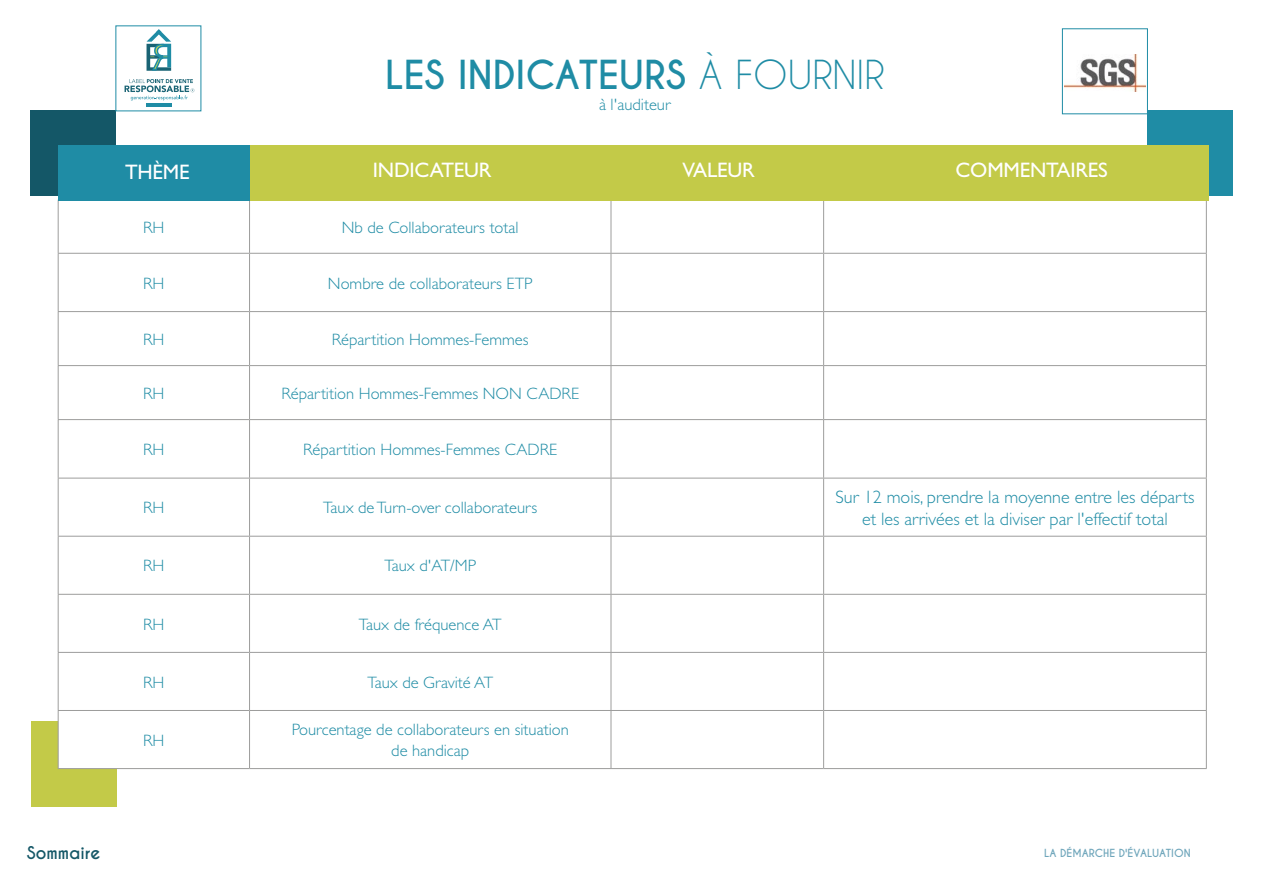
<style>
.page{position:relative;width:1263px;height:893px;background:#fff}
.page>*{position:absolute;margin:0;border:0;box-sizing:border-box;transform-origin:0 0}
.t1{font:700 37.5px "Caviar Dreams";color:#1f8ca5}
.t2{font:21px "Gill Sans";letter-spacing:-.01em;color:#fff}
.t3{font:300 18px/21.6px "Gill Sans";color:#1f8ca5;text-align:center}
.t4{font:300 16.5px/21px "Gill Sans";color:#1f8ca5;text-align:center}
.t5{font:700 16.5px "Caviar Dreams";color:#145767}
.t6{font:700 10.5px "Caviar Dreams";color:#6fa6bb}
.s1{font-weight:400}
</style>
<div class="page">
<div style="left:31px;top:721px;width:85px;height:85px;background:#c3ca48"></div>
<div style="left:1148px;top:111px;width:85px;height:85px;background:#1f8ca5"></div>
<div style="left:30px;top:110px;width:85px;height:85px;background:#145767"></div>
<svg style="left:59px;top:420px;width:190px;height:348px"></svg>
<hr style="left:250px;top:253px;width:361px;height:1px;background:#9d9d9c">
<hr style="left:611px;top:253px;width:213px;height:1px;background:#9d9d9c">
<hr style="left:824px;top:253px;width:383px;height:1px;background:#9d9d9c">
<hr style="left:250px;top:311px;width:361px;height:1px;background:#9d9d9c">
<hr style="left:611px;top:311px;width:213px;height:1px;background:#9d9d9c">
<hr style="left:824px;top:311px;width:383px;height:1px;background:#9d9d9c">
<hr style="left:250px;top:419px;width:361px;height:1px;background:#9d9d9c">
<hr style="left:611px;top:419px;width:213px;height:1px;background:#9d9d9c">
<hr style="left:824px;top:419px;width:383px;height:1px;background:#9d9d9c">
<hr style="left:250px;top:365px;width:361px;height:1px;background:#9d9d9c">
<hr style="left:611px;top:365px;width:213px;height:1px;background:#9d9d9c">
<hr style="left:824px;top:365px;width:383px;height:1px;background:#9d9d9c">
<hr style="left:58px;top:419px;width:192px;height:1px;background:#9d9d9c">
<hr style="left:58px;top:365px;width:192px;height:1px;background:#9d9d9c">
<hr style="left:58px;top:253px;width:192px;height:1px;background:#9d9d9c">
<hr style="left:58px;top:311px;width:192px;height:1px;background:#9d9d9c">
<hr style="left:58px;top:200px;width:1px;height:53px;background:#9d9d9c">
<hr style="left:58px;top:254px;width:1px;height:57px;background:#9d9d9c">
<hr style="left:58px;top:312px;width:1px;height:53px;background:#9d9d9c">
<hr style="left:58px;top:366px;width:1px;height:53px;background:#9d9d9c">
<hr style="left:58px;top:420px;width:1px;height:58px;background:#9d9d9c">
<hr style="left:58px;top:478px;width:192px;height:1px;background:#9d9d9c">
<hr style="left:58px;top:478px;width:1px;height:58px;background:#9d9d9c">
<hr style="left:58px;top:536px;width:192px;height:1px;background:#9d9d9c">
<hr style="left:58px;top:537px;width:1px;height:57px;background:#9d9d9c">
<hr style="left:58px;top:594px;width:192px;height:1px;background:#9d9d9c">
<hr style="left:58px;top:595px;width:1px;height:57px;background:#9d9d9c">
<hr style="left:58px;top:652px;width:192px;height:1px;background:#9d9d9c">
<hr style="left:58px;top:653px;width:1px;height:57px;background:#9d9d9c">
<hr style="left:58px;top:710px;width:192px;height:1px;background:#9d9d9c">
<hr style="left:58px;top:711px;width:1px;height:57px;background:#9d9d9c">
<hr style="left:58px;top:768px;width:192px;height:1px;background:#9d9d9c">
<hr style="left:249px;top:200px;width:1px;height:53px;background:#9d9d9c">
<hr style="left:249px;top:254px;width:1px;height:57px;background:#9d9d9c">
<hr style="left:249px;top:312px;width:1px;height:53px;background:#9d9d9c">
<hr style="left:249px;top:366px;width:1px;height:53px;background:#9d9d9c">
<hr style="left:249px;top:420px;width:1px;height:58px;background:#9d9d9c">
<hr style="left:250px;top:478px;width:361px;height:1px;background:#9d9d9c">
<hr style="left:249px;top:478px;width:1px;height:58px;background:#9d9d9c">
<hr style="left:611px;top:478px;width:213px;height:1px;background:#9d9d9c">
<hr style="left:824px;top:478px;width:383px;height:1px;background:#9d9d9c">
<hr style="left:250px;top:536px;width:361px;height:1px;background:#9d9d9c">
<hr style="left:249px;top:537px;width:1px;height:57px;background:#9d9d9c">
<hr style="left:611px;top:536px;width:213px;height:1px;background:#9d9d9c">
<hr style="left:824px;top:536px;width:383px;height:1px;background:#9d9d9c">
<hr style="left:250px;top:594px;width:361px;height:1px;background:#9d9d9c">
<hr style="left:249px;top:595px;width:1px;height:57px;background:#9d9d9c">
<hr style="left:611px;top:594px;width:213px;height:1px;background:#9d9d9c">
<hr style="left:824px;top:594px;width:383px;height:1px;background:#9d9d9c">
<hr style="left:250px;top:652px;width:361px;height:1px;background:#9d9d9c">
<hr style="left:249px;top:653px;width:1px;height:57px;background:#9d9d9c">
<hr style="left:611px;top:652px;width:213px;height:1px;background:#9d9d9c">
<hr style="left:824px;top:652px;width:383px;height:1px;background:#9d9d9c">
<hr style="left:250px;top:710px;width:361px;height:1px;background:#9d9d9c">
<hr style="left:249px;top:711px;width:1px;height:57px;background:#9d9d9c">
<hr style="left:611px;top:710px;width:213px;height:1px;background:#9d9d9c">
<hr style="left:824px;top:710px;width:383px;height:1px;background:#9d9d9c">
<hr style="left:250px;top:768px;width:361px;height:1px;background:#9d9d9c">
<hr style="left:611px;top:768px;width:213px;height:1px;background:#9d9d9c">
<hr style="left:824px;top:768px;width:383px;height:1px;background:#9d9d9c">
<hr style="left:611px;top:200px;width:1px;height:53px;background:#9d9d9c">
<hr style="left:823px;top:200px;width:1px;height:53px;background:#9d9d9c">
<hr style="left:1206px;top:200px;width:1px;height:53px;background:#9d9d9c">
<hr style="left:611px;top:254px;width:1px;height:57px;background:#9d9d9c">
<hr style="left:823px;top:254px;width:1px;height:57px;background:#9d9d9c">
<hr style="left:1206px;top:254px;width:1px;height:57px;background:#9d9d9c">
<hr style="left:611px;top:312px;width:1px;height:53px;background:#9d9d9c">
<hr style="left:823px;top:312px;width:1px;height:53px;background:#9d9d9c">
<hr style="left:1206px;top:312px;width:1px;height:53px;background:#9d9d9c">
<hr style="left:611px;top:366px;width:1px;height:53px;background:#9d9d9c">
<hr style="left:823px;top:366px;width:1px;height:53px;background:#9d9d9c">
<hr style="left:1206px;top:366px;width:1px;height:53px;background:#9d9d9c">
<hr style="left:611px;top:420px;width:1px;height:58px;background:#9d9d9c">
<hr style="left:823px;top:420px;width:1px;height:58px;background:#9d9d9c">
<hr style="left:1206px;top:420px;width:1px;height:58px;background:#9d9d9c">
<hr style="left:611px;top:478px;width:1px;height:58px;background:#9d9d9c">
<hr style="left:823px;top:478px;width:1px;height:58px;background:#9d9d9c">
<hr style="left:1206px;top:478px;width:1px;height:58px;background:#9d9d9c">
<hr style="left:611px;top:537px;width:1px;height:57px;background:#9d9d9c">
<hr style="left:823px;top:537px;width:1px;height:57px;background:#9d9d9c">
<hr style="left:1206px;top:537px;width:1px;height:57px;background:#9d9d9c">
<hr style="left:611px;top:595px;width:1px;height:57px;background:#9d9d9c">
<hr style="left:823px;top:595px;width:1px;height:57px;background:#9d9d9c">
<hr style="left:1206px;top:595px;width:1px;height:57px;background:#9d9d9c">
<hr style="left:611px;top:653px;width:1px;height:57px;background:#9d9d9c">
<hr style="left:823px;top:653px;width:1px;height:57px;background:#9d9d9c">
<hr style="left:1206px;top:653px;width:1px;height:57px;background:#9d9d9c">
<hr style="left:611px;top:711px;width:1px;height:57px;background:#9d9d9c">
<hr style="left:823px;top:711px;width:1px;height:57px;background:#9d9d9c">
<hr style="left:1206px;top:711px;width:1px;height:57px;background:#9d9d9c">
<svg style="left:147px;top:29px;width:24px;height:42px"></svg>
<hr style="left:147px;top:104px;width:25px;height:3px;background:#1f8ca5">
<svg style="left:125px;top:79px;width:69px;height:22px"></svg>
<div style="left:250px;top:145px;width:959px;height:56px;background:#c3ca48"></div>
<div style="left:58px;top:145px;width:192px;height:56px;background:#1f8ca5"></div>
<img style="left:1065px;top:54px;width:80px;height:37px">
<div style="left:1062px;top:28px;width:86px;height:86px;border:1px solid #1f8ca5"></div>
<h1 class="t1" style="left:385px;top:52px;width:501px">LES INDICATEURS <span class="s1">À FOURNIR</span></h1>
<p class="t4" style="left:599px;top:94px;width:73px">à l'auditeur</p>
<p class="t2" style="left:125px;top:160px;width:66px">THÈME</p>
<p class="t2" style="left:373px;top:158px;width:120px">INDICATEUR</p>
<p class="t2" style="left:682px;top:158px;width:74px">VALEUR</p>
<p class="t2" style="left:955px;top:158px;width:154px">COMMENTAIRES</p>
<p class="t4" style="left:143px;top:217px;width:23px">RH</p>
<p class="t4" style="left:342px;top:217px;width:178px">Nb de Collaborateurs total</p>
<p class="t4" style="left:143px;top:273px;width:23px">RH</p>
<p class="t4" style="left:328px;top:273px;width:206px">Nombre de collaborateurs ETP</p>
<p class="t4" style="left:143px;top:329px;width:23px">RH</p>
<p class="t4" style="left:332px;top:329px;width:198px">Répartition Hommes-Femmes</p>
<p class="t4" style="left:143px;top:383px;width:23px">RH</p>
<p class="t4" style="left:281px;top:383px;width:299px">Répartition Hommes-Femmes NON CADRE</p>
<p class="t4" style="left:143px;top:439px;width:23px">RH</p>
<p class="t4" style="left:303px;top:439px;width:256px">Répartition Hommes-Femmes CADRE</p>
<p class="t4" style="left:143px;top:497px;width:23px">RH</p>
<p class="t4" style="left:323px;top:497px;width:215px">Taux de Turn-over collaborateurs</p>
<p class="t3" style="left:835px;top:486px;width:360px">Sur 12 mois, prendre la moyenne entre les départs et les arrivées et la diviser par l'effectif total</p>
<p class="t4" style="left:143px;top:556px;width:23px">RH</p>
<p class="t4" style="left:384px;top:556px;width:93px">Taux d'AT/MP</p>
<p class="t4" style="left:143px;top:614px;width:23px">RH</p>
<p class="t4" style="left:359px;top:614px;width:144px">Taux de fréquence AT</p>
<p class="t4" style="left:143px;top:672px;width:23px">RH</p>
<p class="t4" style="left:367px;top:672px;width:127px">Taux de Gravité AT</p>
<p class="t4" style="left:143px;top:730px;width:23px">RH</p>
<p class="t4" style="left:292px;top:719px;width:279px">Pourcentage de collaborateurs en situation de handicap</p>
<p class="t5" style="left:27px;top:843px;width:75px">Sommaire</p>
<p class="t6" style="left:1044px;top:846px;width:148px">LA DÉMARCHE D'ÉVALUATION</p>
</div>
